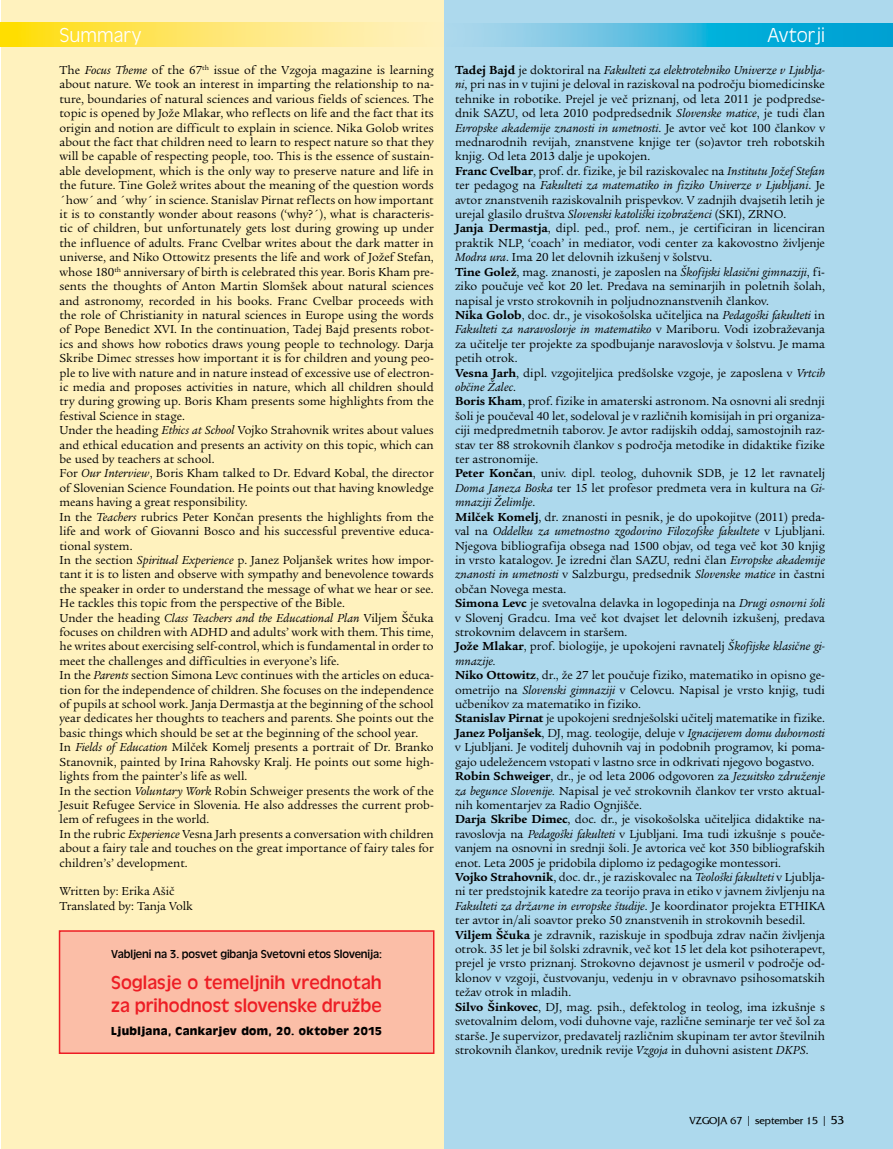
<style>
.page{position:relative;width:893px;height:1149px;background:#fff}
.page>*{position:absolute;margin:0;border:0;box-sizing:border-box;transform-origin:0 0}
.t1{font:21px "Antique Oli TEE Ligh";color:#fff}
.t2{font:19.5px/22.5px "Antique Oli TEE";color:#ed1d24}
.t3{font:12px/14.4px "Legacy Ser Itc TEE";color:#000}
.t4{font:12px "Antique Oli TEE";letter-spacing:-.01em;color:#000}
.t5{font:700 12px "Antique Oli TEE";letter-spacing:.03em;color:#000}
.t6{font:10.5px "France VZG";color:#000}
.s1{font-weight:700}
.s2{font-style:italic}
.s3{font-family:"Legacy Ser Itc TEE";font-size:12px}
.s4{font-size:12px}
</style>
<div class="page">
<div style="left:1px;top:0;width:443px;height:1148px;background:#fff2be"></div>
<img style="left:0;top:23px;width:401px;height:23px">
<div style="left:444px;top:0;width:449px;height:1148px;background:#add9ed"></div>
<img style="left:483px;top:23px;width:410px;height:23px">
<div style="left:60px;top:930px;width:374px;height:122px;background:#fbbea7"></div>
<div style="left:59px;top:929px;width:375px;height:124px;border:2px solid #ed1d24"></div>
<h1 class="t1" style="left:60px;top:24px;width:84px">Summary</h1>
<h1 class="t1" style="left:767px;top:24px;width:59px">Avtorji</h1>
<p class="t3" style="left:455px;top:63px;width:371px"><span class="s1">Tadej Bajd</span> je doktoriral na <span class="s2">Fakulteti za elektrotehniko Univerze v Ljublja&shy;ni</span>, pri nas in v tujini je deloval in raziskoval na področju biomedicinske tehnike in robotike. Prejel je več priznanj, od leta 2011 je podpredse&shy;dnik SAZU, od leta 2010 podpredsednik <span class="s2">Slovenske matice</span>, je tudi član <span class="s2">Evropske akademije znanosti in umetnosti</span>. Je avtor več kot 100 člankov v mednarodnih revijah, znanstvene knjige ter (so)avtor treh robotskih knjig. Od leta 2013 dalje je upokojen.<br><span class="s1">Franc Cvelbar</span>, prof. dr. fizike, je bil raziskovalec na <span class="s2">Institutu Jožef Stefan </span>ter pedagog na <span class="s2">Fakulteti za matematiko in fiziko Univerze v Ljubljani</span>. Je avtor znanstvenih raziskovalnih prispevkov. V zadnjih dvajsetih letih je urejal glasilo društva <span class="s2">Slovenski katoliški izobraženci</span> (SKI), ZRNO.<br><span class="s1">Janja Dermastja</span>, dipl. ped., prof. nem., je certificiran in licenciran praktik NLP, ‘coach’ in mediator, vodi center za kakovostno življenje <span class="s2">Modra ura</span>. Ima 20 let delovnih izkušenj v šolstvu.<br><span class="s1">Tine Golež</span>, mag. znanosti, je zaposlen na <span class="s2">Škofijski klasični gimnaziji</span>, fi&shy;ziko poučuje več kot 20 let. Predava na seminarjih in poletnih šolah, napisal je vrsto strokovnih in poljudnoznanstvenih člankov.<br><span class="s1">Nika Golob</span>, doc. dr., je visokošolska učiteljica na <span class="s2">Pedagoški fakulteti</span> in <span class="s2">Fakulteti za naravoslovje in matematiko</span> v Mariboru. Vodi izobraževanja za učitelje ter projekte za spodbujanje naravoslovja v šolstvu. Je mama petih otrok.<br><span class="s1">Vesna Jarh</span>, dipl. vzgojiteljica predšolske vzgoje, je zaposlena v <span class="s2">Vrtcih občine Žalec</span>.<br><span class="s1">Boris Kham</span>, prof. fizike in amaterski astronom. Na osnovni ali srednji šoli je poučeval 40 let, sodeloval je v različnih komisijah in pri organiza&shy;ciji medpredmetnih taborov. Je avtor radijskih oddaj, samostojnih raz&shy;stav ter 88 strokovnih člankov s področja metodike in didaktike fizike ter astronomije.<br><span class="s1">Peter Končan</span>, univ. dipl. teolog, duhovnik SDB, je 12 let ravnatelj <span class="s2">Doma Janeza Boska</span> ter 15 let profesor predmeta vera in kultura na <span class="s2">Gi&shy;mnaziji Želimlje</span>.<br><span class="s1">Milček Komelj</span>, dr. znanosti in pesnik, je do upokojitve (2011) preda&shy;val na <span class="s2">Oddelku za umetnostno zgodovino Filozofske fakultete</span> v Ljubljani.<br>Njegova bibliografija obsega nad 1500 objav, od tega več kot 30 knjig in vrsto katalogov. Je izredni član SAZU, redni član <span class="s2">Evropske akademije znanosti in umetnosti</span> v Salzburgu, predsednik <span class="s2">Slovenske matice</span> in častni občan Novega mesta.<br><span class="s1">Simona Levc</span> je svetovalna delavka in logopedinja na <span class="s2">Drugi osnovni šoli </span>v Slovenj Gradcu. Ima več kot dvajset let delovnih izkušenj, predava strokovnim delavcem in staršem.<br><span class="s1">Jože Mlakar</span>, prof. biologije, je upokojeni ravnatelj <span class="s2">Škofijske klasične gi&shy;mnazije.<br></span><span class="s1">Niko Ottowitz</span>, dr., že 27 let poučuje fiziko, matematiko in opisno ge&shy;ometrijo na <span class="s2">Slovenski gimnaziji</span> v Celovcu. Napisal je vrsto knjig, tudi učbenikov za matematiko in fiziko.<br><span class="s1">Stanislav Pirnat</span> je upokojeni srednješolski učitelj matematike in fizike.<br><span class="s1">Janez Poljanšek</span>, DJ, mag. teologije, deluje v <span class="s2">Ignacijevem domu duhovnosti </span>v Ljubljani. Je voditelj duhovnih vaj in podobnih programov, ki poma&shy;gajo udeležencem vstopati v lastno srce in odkrivati njegovo bogastvo.<br><span class="s1">Robin Schweiger</span>, dr., je od leta 2006 odgovoren za <span class="s2">Jezuitsko združenje za begunce Slovenije.</span> Napisal je več strokovnih člankov ter vrsto aktual&shy;nih komentarjev za Radio Ognjišče.<br><span class="s1">Darja Skribe Dimec</span>, doc. dr., je visokošolska učiteljica didaktike na&shy;ravoslovja na <span class="s2">Pedagoški fakulteti</span> v Ljubljani. Ima tudi izkušnje s pouče&shy;vanjem na osnovni in srednji šoli. Je avtorica več kot 350 bibliografskih enot. Leta 2005 je pridobila diplomo iz pedagogike montessori.<br><span class="s1">Vojko Strahovnik</span>, doc. dr., je raziskovalec na <span class="s2">Teološki fakulteti</span> v Ljublja&shy;ni ter predstojnik katedre za teorijo prava in etiko v javnem življenju na <span class="s2">Fakulteti za državne in evropske študije</span>. Je koordinator projekta ETHIKA ter avtor in/ali soavtor preko 50 znanstvenih in strokovnih besedil.<br><span class="s1">Viljem Ščuka</span> je zdravnik, raziskuje in spodbuja zdrav način življenja otrok. 35 let je bil šolski zdravnik, več kot 15 let dela kot psihoterapevt, prejel je vrsto priznanj. Strokovno dejavnost je usmeril v področje od&shy;klonov v vzgoji, čustvovanju, vedenju in v obravnavo psihosomatskih težav otrok in mladih.<br><span class="s1">Silvo Šinkovec</span>, DJ, mag. psih., defektolog in teolog, ima izkušnje s svetovalnim delom, vodi duhovne vaje, različne seminarje ter več šol za starše. Je supervizor, predavatelj različnim skupinam ter avtor številnih strokovnih člankov, urednik revije <span class="s2">Vzgoja</span> in duhovni asistent <span class="s2">DKPS</span>.</p>
<p class="t3" style="left:60px;top:63px;width:376px">The <span class="s2">Focus Theme</span> of the 67<sup>th</sup> issue of the Vzgoja magazine is learning about nature. We took an interest in imparting the relationship to na&shy;ture, boundaries of natural sciences and various fields of sciences. The topic is opened by Jože Mlakar, who reflects on life and the fact that its origin and notion are difficult to explain in science. Nika Golob writes about the fact that children need to learn to respect nature so that they will be capable of respecting people, too. This is the essence of sustain&shy;able development, which is the only way to preserve nature and life in the future. Tine Golež writes about the meaning of the question words ´how´ and ´why´ in science. Stanislav Pirnat reflects on how important it is to constantly wonder about reasons (‘why?´), what is characteris&shy;tic of children, but unfortunately gets lost during growing up under the influence of adults. Franc Cvelbar writes about the dark matter in universe, and Niko Ottowitz presents the life and work of Jožef Stefan, whose 180<sup>th</sup> anniversary of birth is celebrated this year. Boris Kham pre&shy;sents the thoughts of Anton Martin Slomšek about natural sciences and astronomy, recorded in his books. Franc Cvelbar proceeds with the role of Christianity in natural sciences in Europe using the words of Pope Benedict XVI. In the continuation, Tadej Bajd presents robot&shy;ics and shows how robotics draws young people to technology. Darja Skribe Dimec stresses how important it is for children and young peo&shy;ple to live with nature and in nature instead of excessive use of electron&shy;ic media and proposes activities in nature, which all children should try during growing up. Boris Kham presents some highlights from the festival Science in stage.<br>Under the heading <span class="s2">Ethics at School</span> Vojko Strahovnik writes about values and ethical education and presents an activity on this topic, which can be used by teachers at school.<br>For <span class="s2">Our Interview</span>, Boris Kham talked to Dr. Edvard Kobal, the director of Slovenian Science Foundation. He points out that having knowledge means having a great responsibility.<br>In the <span class="s2">Teachers</span> rubrics Peter Končan presents the highlights from the life and work of Giovanni Bosco and his successful preventive educa&shy;tional system.<br>In the section <span class="s2">Spiritual Experience</span> p. Janez Poljanšek writes how impor&shy;tant it is to listen and observe with sympathy and benevolence towards the speaker in order to understand the message of what we hear or see.<br>He tackles this topic from the perspective of the Bible.<br>Under the heading <span class="s2">Class Teachers and the Educational Plan</span> Viljem Ščuka focuses on children with ADHD and adults’ work with them. This time, he writes about exercising self-control, which is fundamental in order to meet the challenges and difficulties in everyone’s life.<br>In the <span class="s2">Parents</span> section Simona Levc continues with the articles on educa&shy;tion for the independence of children. She focuses on the independence of pupils at school work. Janja Dermastja at the beginning of the school year dedicates her thoughts to teachers and parents. She points out the basic things which should be set at the beginning of the school year.<br>In <span class="s2">Fields of Education</span> Milček Komelj presents a portrait of Dr. Branko Stanovnik, painted by Irina Rahovsky Kralj. He points out some high&shy;lights from the painter’s life as well.<br>In the section <span class="s2">Voluntary Work</span> Robin Schweiger presents the work of the Jesuit Refugee Service in Slovenia. He also addresses the current prob&shy;lem of refugees in the world.<br>In the rubric <span class="s2">Experience</span> Vesna Jarh presents a conversation with children about a fairy tale and touches on the great importance of fairy tales for children’s’ development.</p>
<p class="t3" style="left:60px;top:884px;width:135px">Written by: Erika Ašič<br>Translated by: Tanja Volk</p>
<p class="t4" style="left:111px;top:947px;width:272px">Vabljeni na 3. posvet gibanja Svetovni etos Slovenija:</p>
<h2 class="t2" style="left:111px;top:971px;width:272px">Soglasje o temeljnih vrednotah za prihodnost slovenske družbe</h2>
<p class="t5" style="left:111px;top:1023px;width:272px">Ljubljana, Cankarjev dom, 20. oktober 2015</p>
<p class="t6" style="left:689px;top:1114px;width:156px">VZGOJA 67 <span class="s3">|</span> september 15 <span class="s3">|</span> <span class="s4">53</span></p>
</div>
